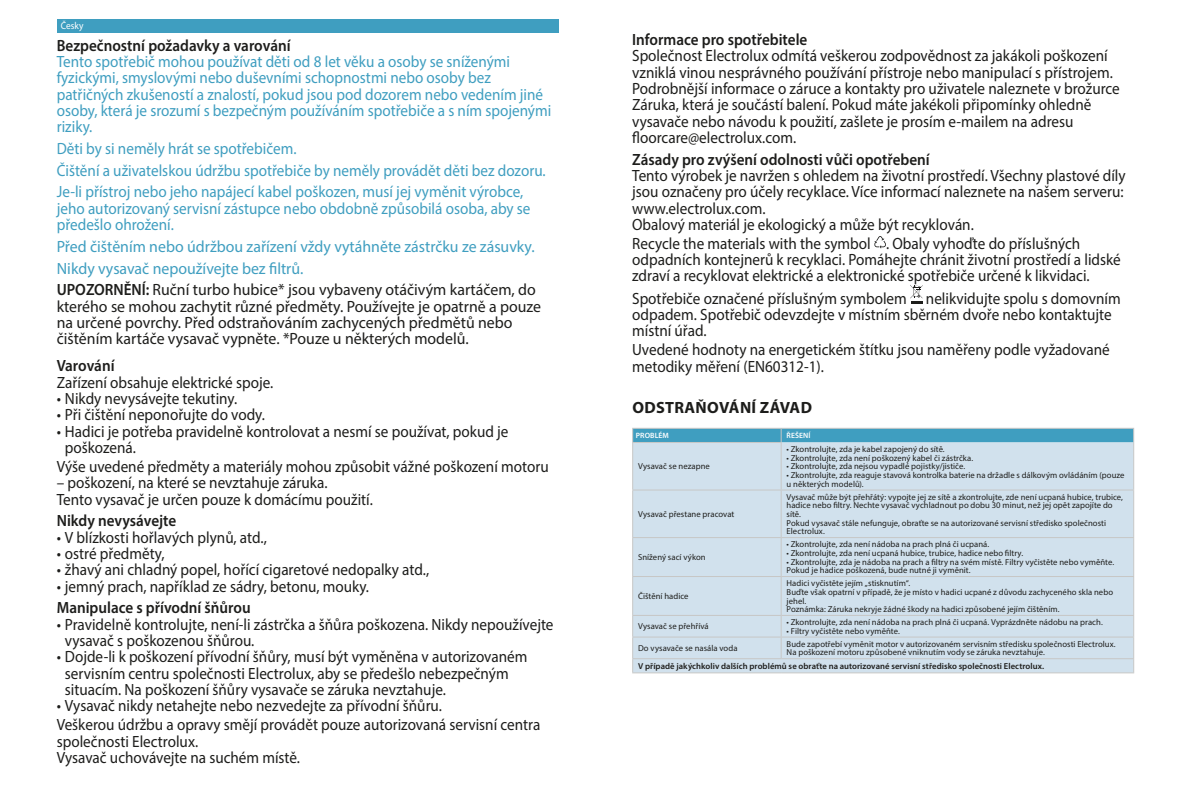
<style>
.page{position:relative;width:1191px;height:808px;background:#fff}
.page>*{position:absolute;margin:0;border:0;box-sizing:border-box;transform-origin:0 0}
.t1{font:16.3px/16.3px "Myriad Pro";color:#1d1d1b;scale:.93 1}
.t2{font:16.3px/16.3px "Myriad Pro";color:#3f9ec0;scale:.93 1}
.t3{font:16.3px/16.3px "Myriad Pro";color:#1d1d1b}
.t4{font:16.3px/21.8px "Myriad Pro";color:#3f9ec0}
.t5{font:600 16.3px "Myriad Pro";color:#1d1d1b;scale:.93 1}
.t6{font:700 16.3px "Myriad Pro";letter-spacing:.02em;color:#1d1d1b}
.t7{font:10.1px "Myriad Pro";color:#fff;scale:.93 1}
.t8{font:8.6px/8.6px "Myriad Pro";letter-spacing:.005em;color:#1d1d1b}
.t9{font:600 8.6px "Myriad Pro";letter-spacing:.005em;color:#1d1d1b}
.t10{font:600 7.7px "Myriad Pro";letter-spacing:.015em;color:#fff}
.s1{font-weight:600;color:#1d1d1b}
.s2{color:#1d1d1b}
</style>
<div class="page">
<div style="left:57px;top:19px;width:502px;height:14px;background:#3f9ec0"></div>
<svg style="left:874px;top:236px;width:12px;height:13px"></svg>
<svg style="left:910px;top:285px;width:12px;height:19px"></svg>
<div style="left:633px;top:442px;width:500px;height:230px;background:#d1e1ed"></div>
<hr style="left:632px;top:443px;width:1px;height:46px;background:#c7c7c6">
<hr style="left:780px;top:443px;width:1px;height:46px;background:#c7c7c6">
<hr style="left:1133px;top:442px;width:1px;height:47px;background:#c7c7c6">
<hr style="left:632px;top:490px;width:1px;height:47px;background:#c7c7c6">
<hr style="left:780px;top:490px;width:1px;height:47px;background:#c7c7c6">
<hr style="left:1133px;top:490px;width:1px;height:47px;background:#c7c7c6">
<hr style="left:632px;top:538px;width:1px;height:38px;background:#c7c7c6">
<hr style="left:780px;top:538px;width:1px;height:38px;background:#c7c7c6">
<hr style="left:1133px;top:538px;width:1px;height:38px;background:#c7c7c6">
<hr style="left:632px;top:577px;width:1px;height:38px;background:#c7c7c6">
<hr style="left:780px;top:577px;width:1px;height:38px;background:#c7c7c6">
<hr style="left:1133px;top:577px;width:1px;height:38px;background:#c7c7c6">
<svg style="left:780px;top:616px;width:1px;height:42px"></svg>
<svg style="left:632px;top:616px;width:1px;height:56px"></svg>
<svg style="left:1133px;top:616px;width:1px;height:56px"></svg>
<div style="left:632px;top:429px;width:502px;height:13px;background:#3f9ec0"></div>
<hr style="left:632px;top:428px;width:149px;height:1px;background:#c7c7c6">
<hr style="left:781px;top:428px;width:353px;height:1px;background:#c7c7c6">
<hr style="left:632px;top:442px;width:149px;height:1px;background:#c7c7c6">
<hr style="left:632px;top:658px;width:149px;height:1px;background:#c7c7c6">
<hr style="left:781px;top:658px;width:353px;height:1px;background:#c7c7c6">
<hr style="left:632px;top:672px;width:149px;height:1px;background:#c7c7c6">
<hr style="left:781px;top:672px;width:353px;height:1px;background:#c7c7c6">
<hr style="left:632px;top:489px;width:149px;height:1px;background:#c7c7c6">
<hr style="left:781px;top:489px;width:353px;height:1px;background:#c7c7c6">
<hr style="left:632px;top:537px;width:149px;height:1px;background:#c7c7c6">
<hr style="left:781px;top:537px;width:353px;height:1px;background:#c7c7c6">
<hr style="left:632px;top:576px;width:149px;height:1px;background:#c7c7c6">
<hr style="left:781px;top:576px;width:353px;height:1px;background:#c7c7c6">
<hr style="left:632px;top:615px;width:149px;height:1px;background:#c7c7c6">
<hr style="left:781px;top:615px;width:353px;height:1px;background:#c7c7c6">
<hr style="left:632px;top:636px;width:149px;height:1px;background:#c7c7c6">
<hr style="left:781px;top:636px;width:353px;height:1px;background:#c7c7c6">
<p class="t7" style="left:61px;top:19px;width:26px">Česky</p>
<p class="t5" style="left:57px;top:35px;width:253px">Bezpečnostní požadavky a varování</p>
<p class="t2" style="left:57px;top:53px;width:533px">Tento spotřebič mohou používat děti od 8 let věku a osoby se sníženými fyzickými, smyslovými nebo duševními schopnostmi nebo osoby bez patřičných zkušeností a znalostí, pokud jsou pod dozorem nebo vedením jiné osoby, která je srozumí s bezpečným používáním spotřebiče a s ním spojenými riziky.</p>
<p class="t2" style="left:57px;top:137px;width:527px;line-height:21.7px">Děti by si neměly hrát se spotřebičem.<br>Čištění a uživatelskou údržbu spotřebiče by neměly provádět děti bez dozoru.<br>Je-li přístroj nebo jeho napájecí kabel poškozen, musí jej vyměnit výrobce,</p>
<p class="t2" style="left:57px;top:200px;width:511px">jeho autorizovaný servisní zástupce nebo obdobně způsobilá osoba, aby se předešlo ohrožení.</p>
<p class="t4" style="left:57px;top:235px;width:480px">Před čištěním nebo údržbou zařízení vždy vytáhněte zástrčku ze zásuvky.<br>Nikdy vysavač nepoužívejte bez filtrů.<br><span class="s1">UPOZORNĚNÍ:</span> <span class="s2">Ruční turbo hubice* jsou vybaveny otáčivým kartáčem, do</span></p>
<p class="t3" style="left:57px;top:298px;width:486px">kterého se mohou zachytit různé předměty. Používejte je opatrně a pouze na určené povrchy. Před odstraňováním zachycených předmětů nebo čištěním kartáče vysavač vypněte. *Pouze u některých modelů.</p>
<p class="t5" style="left:57px;top:356px;width:64px">Varování</p>
<p class="t1" style="left:57px;top:374px;width:234px">Zařízení obsahuje elektrické spoje.</p>
<p class="t1" style="left:57px;top:390px;width:195px">• Nikdy nevysávejte tekutiny.</p>
<p class="t1" style="left:57px;top:406px;width:225px">• Při čištění neponořujte do vody.</p>
<p class="t1" style="left:65px;top:423px;width:478px;text-indent:-8px">• Hadici je potřeba pravidelně kontrolovat a nesmí se používat, pokud je poškozená.</p>
<p class="t1" style="left:57px;top:458px;width:530px">Výše uvedené předměty a materiály mohou způsobit vážné poškození motoru</p>
<p class="t1" style="left:57px;top:474px;width:341px">– poškození, na které se nevztahuje záruka.<br>Tento vysavač je určen pouze k domácímu použití.</p>
<p class="t5" style="left:57px;top:511px;width:130px">Nikdy nevysávejte</p>
<p class="t1" style="left:57px;top:529px;width:227px">• V blízkosti hořlavých plynů, atd.,</p>
<p class="t1" style="left:57px;top:545px;width:117px">• ostré předměty,</p>
<p class="t1" style="left:57px;top:561px;width:402px">• žhavý ani chladný popel, hořící cigaretové nedopalky atd.,</p>
<p class="t1" style="left:57px;top:578px;width:337px">• jemný prach, například ze sádry, betonu, mouky.</p>
<p class="t5" style="left:57px;top:598px;width:210px">Manipulace s přívodní šňůrou</p>
<p class="t1" style="left:65px;top:616px;width:527px;text-indent:-8px">• Pravidelně kontrolujte, není-li zástrčka a šňůra poškozena. Nikdy nepoužívejte vysavač s poškozenou šňůrou.</p>
<p class="t1" style="left:65px;top:648px;width:499px;text-indent:-8px">• Dojde-li k poškození přívodní šňůry, musí být vyměněna v autorizovaném servisním centru společnosti Electrolux, aby se předešlo nebezpečným situacím. Na poškození šňůry vysavače se záruka nevztahuje.</p>
<p class="t1" style="left:57px;top:696px;width:521px;line-height:19px">• Vysavač nikdy netahejte nebo nezvedejte za přívodní šňůru.<br>Veškerou údržbu a opravy smějí provádět pouze autorizovaná servisní centra</p>
<p class="t1" style="left:57px;top:733px;width:263px">společnosti Electrolux.<br>Vysavač uchovávejte na suchém místě.</p>
<p class="t5" style="left:632px;top:29px;width:190px">Informace pro spotřebitele</p>
<p class="t1" style="left:632px;top:47px;width:526px">Společnost Electrolux odmítá veškerou zodpovědnost za jakákoli poškození vzniklá vinou nesprávného používání přístroje nebo manipulací s přístrojem.<br>Podrobnější informace o záruce a kontakty pro uživatele naleznete v brožurce Záruka, která je součástí balení. Pokud máte jakékoli připomínky ohledně vysavače nebo návodu k použití, zašlete je prosím e-mailem na adresu floorcare@electrolux.com.</p>
<p class="t5" style="left:632px;top:149px;width:321px">Zásady pro zvýšení odolnosti vůči opotřebení</p>
<p class="t1" style="left:632px;top:167px;width:532px">Tento výrobek je navržen s ohledem na životní prostředí. Všechny plastové díly jsou označeny pro účely recyklace. Více informací naleznete na našem serveru: www.electrolux.com.<br>Obalový materiál je ekologický a může být recyklován.</p>
<p class="t1" style="left:632px;top:235px;width:527px">Recycle the materials with the symbol . Obaly vyhoďte do příslušných odpadních kontejnerů k recyklaci. Pomáhejte chránit životní prostředí a lidské zdraví a recyklovat elektrické a elektronické spotřebiče určené k likvidaci.</p>
<p class="t1" style="left:632px;top:290px;width:527px">Spotřebiče označené příslušným symbolem nelikvidujte spolu s domovním odpadem. Spotřebič odevzdejte v místním sběrném dvoře nebo kontaktujte místní úřad.</p>
<p class="t1" style="left:632px;top:342px;width:515px">Uvedené hodnoty na energetickém štítku jsou naměřeny podle vyžadované metodiky měření (EN60312-1).</p>
<p class="t6" style="left:632px;top:396px;width:181px">ODSTRAŇOVÁNÍ ZÁVAD</p>
<p class="t10" style="left:636px;top:431px;width:35px">PROBLÉM</p>
<p class="t10" style="left:786px;top:431px;width:25px">ŘEŠENÍ</p>
<p class="t8" style="left:638px;top:462px;width:73px">Vysavač se nezapne</p>
<p class="t8" style="left:786px;top:445px;width:160px">• Zkontrolujte, zda je kabel zapojený do sítě.</p>
<p class="t8" style="left:786px;top:453px;width:188px">• Zkontrolujte, zda není poškozený kabel či zástrčka.</p>
<p class="t8" style="left:786px;top:462px;width:180px">• Zkontrolujte, zda nejsou vypadlé pojistky/jističe.</p>
<p class="t8" style="left:786px;top:471px;width:339px">• Zkontrolujte, zda reaguje stavová kontrolka baterie na držadle s dálkovým ovládáním (pouze u některých modelů).</p>
<p class="t8" style="left:638px;top:510px;width:98px">Vysavač přestane pracovat</p>
<p class="t8" style="left:638px;top:553px;width:69px">Snížený sací výkon</p>
<p class="t8" style="left:786px;top:492px;width:338px">Vysavač může být přehřátý: vypojte jej ze sítě a zkontrolujte, zde není ucpaná hubice, trubice, hadice nebo filtry. Nechte vysavač vychladnout po dobu 30 minut, než jej opět zapojíte do sítě.<br>Pokud vysavač stále nefunguje, obraťte se na autorizované servisní středisko společnosti Electrolux.</p>
<p class="t8" style="left:786px;top:540px;width:204px">• Zkontrolujte, zda není nádoba na prach plná či ucpaná.</p>
<p class="t8" style="left:786px;top:549px;width:238px">• Zkontrolujte, zda není ucpaná hubice, trubice, hadice nebo filtry.</p>
<p class="t8" style="left:786px;top:557px;width:329px">• Zkontrolujte, zda je nádoba na prach a filtry na svém místě. Filtry vyčistěte nebo vyměňte.<br>Pokud je hadice poškozená, bude nutné ji vyměnit.</p>
<p class="t8" style="left:638px;top:592px;width:52px">Čištění hadice</p>
<p class="t8" style="left:786px;top:579px;width:328px">Hadici vyčistěte jejím „stisknutím“.<br>Buďte však opatrní v případě, že je místo v hadici ucpané z důvodu zachyceného skla nebo jehel.<br>Poznámka: Záruka nekryje žádné škody na hadici způsobené jejím čištěním.</p>
<p class="t8" style="left:638px;top:622px;width:72px">Vysavač se přehřívá</p>
<p class="t8" style="left:786px;top:618px;width:318px">• Zkontrolujte, zda není nádoba na prach plná či ucpaná. Vyprázdněte nádobu na prach.</p>
<p class="t8" style="left:786px;top:626px;width:115px">• Filtry vyčistěte nebo vyměňte.</p>
<p class="t8" style="left:638px;top:644px;width:101px">Do vysavače se nasála voda</p>
<p class="t8" style="left:786px;top:639px;width:330px">Bude zapotřebí vyměnit motor v autorizovaném servisním středisku společnosti Electrolux.<br>Na poškození motoru způsobené vniknutím vody se záruka nevztahuje.</p>
<p class="t9" style="left:638px;top:661px;width:407px">V případě jakýchkoliv dalších problémů se obraťte na autorizované servisní středisko společnosti Electrolux.</p>
</div>
